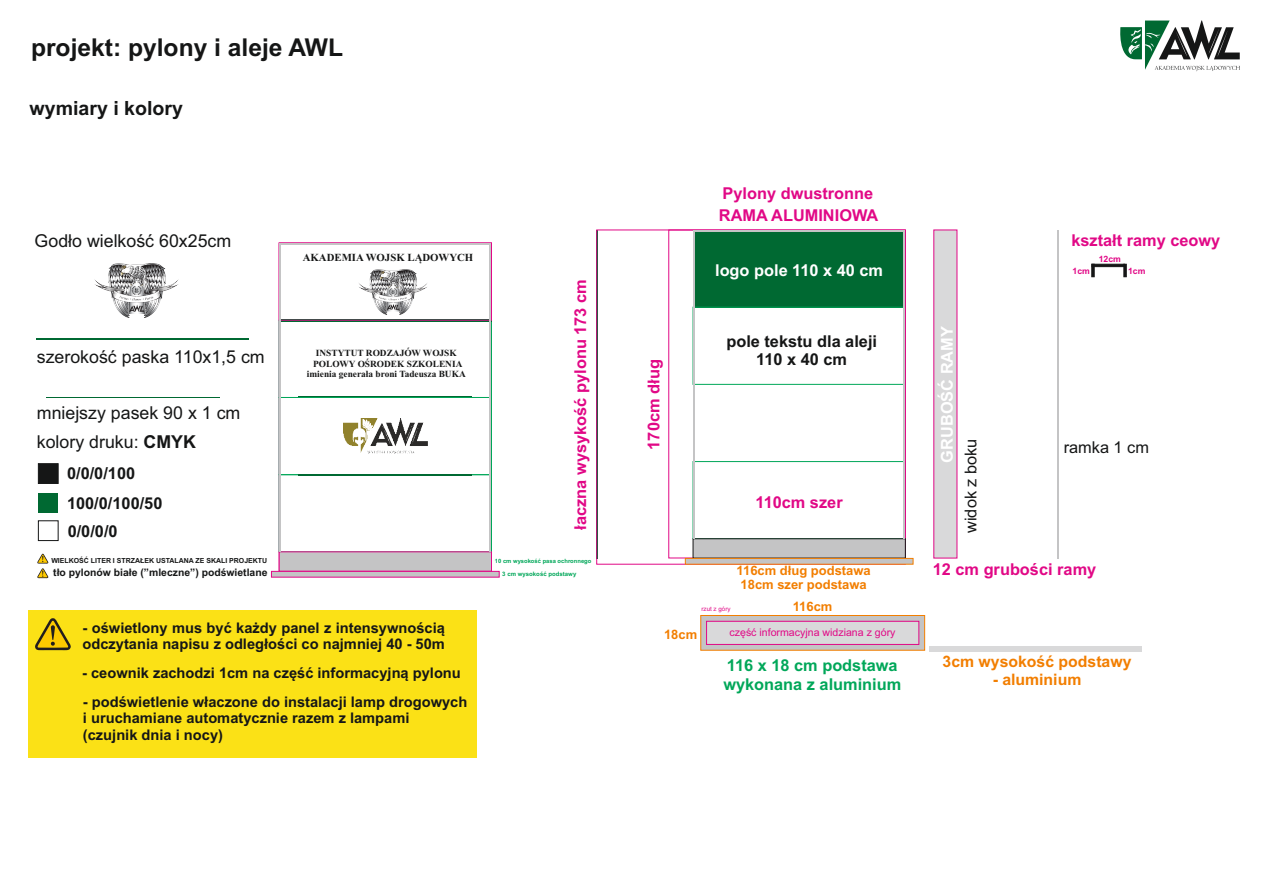
<style>
.page{position:relative;width:1263px;height:893px;background:#fff}
.page>*{position:absolute;margin:0;border:0;box-sizing:border-box;transform-origin:0 0}
.t1{font:700 24.6px "Arial";color:#151616}
.t2{font:700 19.65px "Arial";color:#151616}
.t3{font:17.85px "Arial";color:#151616}
.t4{font:700 16.35px "Arial";color:#e10886}
.t5{font:700 16.35px/18.3px "Arial";color:#151616;text-align:center}
.t6{font:700 16.35px/18.3px "Arial";color:#00a759}
.t7{font:700 16.35px "Arial";color:#fff}
.t8{font:16.35px "Arial";color:#151616}
.t9{font:700 15.75px "Arial";color:#f27e00}
.t10{font:700 14.7px/16.4px "Arial";color:#151616}
.t11{font:700 12.9px/21.8px "Arial";color:#f27e00}
.t12{font:700 10.8px "Times New Roman";color:#151616}
.t13{font:10.65px "Arial";color:#e10886}
.t14{font:700 10.35px "Arial";color:#151616}
.t15{font:700 9.3px/10.4px "Times New Roman";color:#151616;text-align:center}
.t16{font:700 8.7px "Arial";color:#e10886}
.t17{font:700 7.05px "Arial";color:#151616}
.t18{font:6.3px "Arial";color:#e10886}
.t19{font:700 6px "Arial";color:#00a759}
.t20{font:700 5.85px "Arial";color:#00a759}
.s1{font-weight:700}
</style>
<div class="page">
<svg style="left:1120px;top:20px;width:120px;height:51px"></svg>
<div style="left:693px;top:461px;width:212px;height:78px;border:1px solid #00a759"></div>
<div style="left:929px;top:646px;width:212px;height:6px;background:#d9d9da"></div>
<svg style="left:700px;top:615px;width:225px;height:35px;background:#d4c2c4"></svg>
<div style="left:693px;top:230px;width:212px;height:77px;background:#006932"></div>
<div style="left:693px;top:307px;width:212px;height:77px;border:1px solid #00a759"></div>
<svg style="left:933px;top:229px;width:25px;height:330px;background:#dac8d4"></svg>
<hr style="left:298px;top:396px;width:174px;height:2px;background:#006932">
<hr style="left:279px;top:319px;width:212px;height:3px;background:#006932">
<hr style="left:36px;top:339px;width:213px;height:1px;background:#006932">
<svg style="left:38px;top:463px;width:21px;height:21px"></svg>
<div style="left:38px;top:493px;width:20px;height:20px;background:#006932"></div>
<div style="left:279px;top:397px;width:213px;height:78px;border:1px solid #00a759"></div>
<div style="left:279px;top:474px;width:213px;height:78px;border:1px solid #00a759"></div>
<hr style="left:46px;top:397px;width:174px;height:1px;background:#006932">
<svg style="left:38px;top:520px;width:21px;height:21px"></svg>
<hr style="left:298px;top:474px;width:174px;height:2px;background:#006932">
<svg style="left:271px;top:551px;width:228px;height:26px;background:#c8b3c0"></svg>
<hr style="left:1057px;top:230px;width:2px;height:328px;background:#c4c4c5">
<svg style="left:1091px;top:263px;width:36px;height:14px"></svg>
<div style="left:28px;top:611px;width:449px;height:147px;background:#fbe116"></div>
<svg style="left:35px;top:618px;width:36px;height:33px"></svg>
<div style="left:279px;top:243px;width:213px;height:78px;border:1px solid #e10886"></div>
<hr style="left:693px;top:230px;width:2px;height:309px;background:#c4c4c5">
<hr style="left:903px;top:230px;width:2px;height:309px;background:#c4c4c5">
<hr style="left:693px;top:230px;width:212px;height:2px;background:#c4c4c5">
<hr style="left:279px;top:243px;width:2px;height:309px;background:#c4c4c5">
<hr style="left:489px;top:243px;width:2px;height:309px;background:#c4c4c5">
<hr style="left:279px;top:243px;width:212px;height:2px;background:#c4c4c5">
<svg style="left:37px;top:554px;width:11px;height:24px"></svg>
<svg style="left:685px;top:538px;width:228px;height:26px;background:#beb9b3"></svg>
<img style="left:343px;top:419px;width:84px;height:34px">
<img style="left:359px;top:270px;width:68px;height:44px">
<img style="left:95px;top:263px;width:84px;height:54px">
<h1 class="t1" style="left:31px;top:38px;width:314px">projekt: pylony i aleje AWL</h1>
<h2 class="t2" style="left:30px;top:101px;width:155px">wymiary i kolory</h2>
<p class="t3" style="left:35px;top:234px;width:198px">Godło wielkość 60x25cm</p>
<p class="t3" style="left:37px;top:350px;width:229px">szerokość paska 110x1,5 cm</p>
<p class="t3" style="left:37px;top:406px;width:205px">mniejszy pasek 90 x 1 cm</p>
<p class="t3" style="left:37px;top:435px;width:161px">kolory druku: <span class="s1">CMYK</span></p>
<p class="t5" style="left:67px;top:460px;width:97px;line-height:29.4px;text-align:left">0/0/0/100<br>100/0/100/50</p>
<p class="t5" style="left:68px;top:523px;width:51px">0/0/0/0</p>
<p class="t14" style="left:53px;top:569px;width:216px">tło pylonów białe (”mleczne”) podświetlane</p>
<p class="t17" style="left:51px;top:557px;width:217px">WIELKOŚĆ LITER I STRZAŁEK USTALANA ZE SKALI PROJEKTU</p>
<p class="t12" style="left:303px;top:253px;width:172px">AKADEMIA WOJSK LĄDOWYCH</p>
<p class="t15" style="left:307px;top:349px;width:160px">INSTYTUT RODZAJÓW WOJSK<br>POLOWY OŚRODEK SZKOLENIA imienia generała broni Tadeusza BUKA</p>
<p class="t10" style="left:83px;top:621px;width:364px">- oświetlony mus być każdy panel z intensywnością odczytania napisu z odległości co najmniej 40 - 50m</p>
<p class="t10" style="left:82px;top:666px;width:380px">- ceownik zachodzi 1cm na część informacyjną pylonu</p>
<p class="t10" style="left:83px;top:695px;width:386px">- podświetlenie właczone do instalacji lamp drogowych i uruchamiane automatycznie razem z lampami (czujnik dnia i nocy)</p>
<p class="t4" style="left:574px;top:530px;width:252px;rotate:-90deg">łaczna wysykość pylonu 173 cm</p>
<p class="t20" style="left:495px;top:559px;width:98px">10 cm wysokość pasa ochronnego</p>
<p class="t19" style="left:502px;top:572px;width:76px">3 cm wysokość podstawy</p>
<p class="t4" style="left:723px;top:187px;width:152px">Pylony dwustronne</p>
<p class="t4" style="left:719px;top:209px;width:161px">RAMA ALUMINIOWA</p>
<p class="t4" style="left:648px;top:450px;width:92px;rotate:-90deg">170cm dług</p>
<p class="t7" style="left:715px;top:264px;width:169px">logo pole 110 x 40 cm</p>
<p class="t5" style="left:726px;top:334px;width:152px">pole tekstu dla aleji<br>110 x 40 cm</p>
<p class="t4" style="left:755px;top:496px;width:89px">110cm szer</p>
<p class="t11" style="left:737px;top:561px;width:136px">116cm dług podstawa</p>
<p class="t11" style="left:793px;top:575px;width:75px;text-indent:-52px">18cm szer podstawa<br>116cm</p>
<p class="t18" style="left:701px;top:607px;width:31px">rzut z góry</p>
<p class="t11" style="left:664px;top:625px;width:35px">18cm</p>
<p class="t13" style="left:729px;top:628px;width:167px">część informacyjna widziana z góry</p>
<p class="t6" style="left:723px;top:658px;width:179px">116 x 18 cm podstawa wykonana z aluminium</p>
<p class="t7" style="left:941px;top:462px;width:138px;rotate:-90deg">GRUBOŚĆ RAMY</p>
<p class="t8" style="left:965px;top:533px;width:96px;rotate:-90deg">widok z boku</p>
<p class="t4" style="left:1071px;top:234px;width:150px">kształt ramy ceowy</p>
<p class="t16" style="left:1099px;top:256px;width:24px">12cm</p>
<p class="t16" style="left:1072px;top:267px;width:19px">1cm</p>
<p class="t16" style="left:1128px;top:267px;width:19px">1cm</p>
<p class="t8" style="left:1064px;top:441px;width:87px">ramka 1 cm</p>
<p class="t4" style="left:933px;top:563px;width:165px">12 cm grubości ramy</p>
<p class="t9" style="left:942px;top:655px;width:190px">3cm wysokość podstawy</p>
<p class="t9" style="left:993px;top:673px;width:90px">- aluminium</p>
</div>
